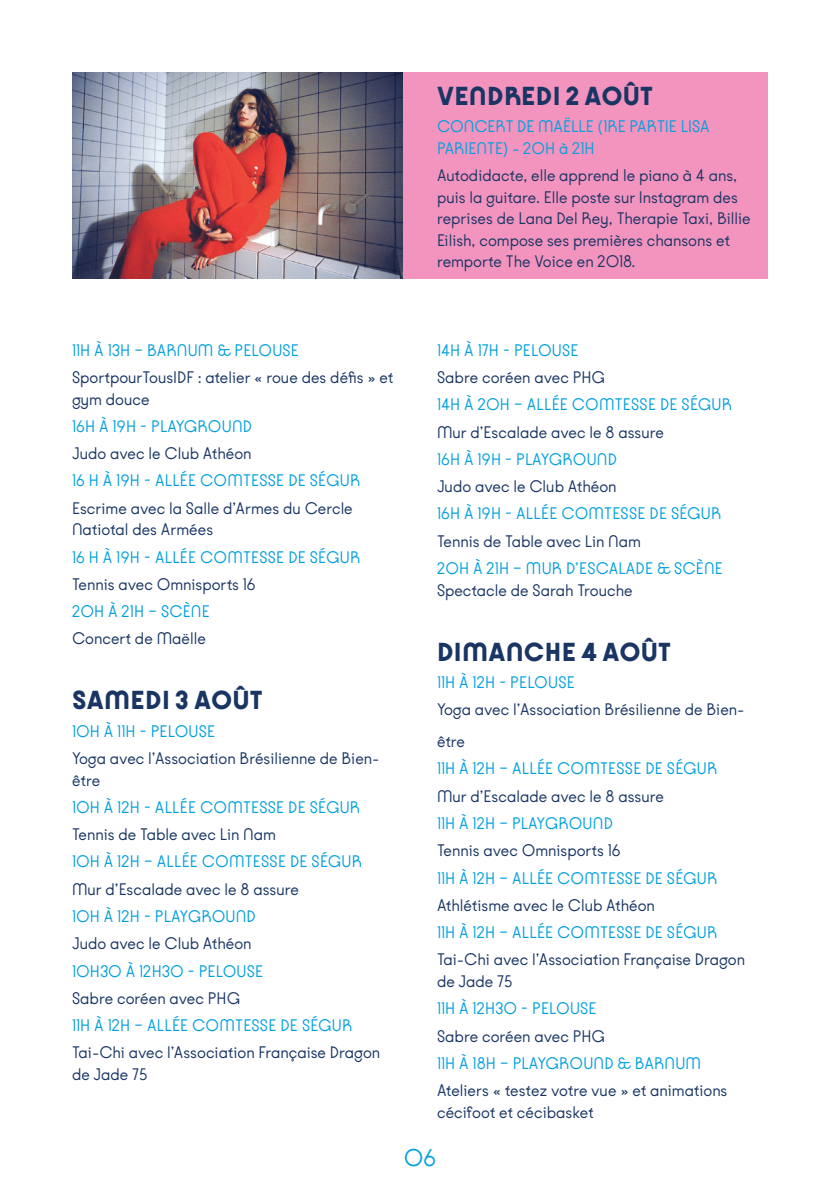
<style>
.page{position:relative;width:840px;height:1191px;background:#fff}
.page>*{position:absolute;margin:0;border:0;box-sizing:border-box;transform-origin:0 0}
.t1{font:900 28px "Kobe 1.1";letter-spacing:.01em;color:#193563}
.t2{font:26px "Kobe 1.1";color:#009fdd}
.t3{font:18px/21.6px "Kobe 1.1";color:#193563}
.t4{font:18px/21.6px "Kobe 1.1";letter-spacing:.01em;color:#009fdd}
</style>
<div class="page">
<div style="left:403px;top:72px;width:364px;height:207px;background:#f394bf"></div>
<img style="left:72px;top:72px;width:331px;height:207px">
<h1 class="t1" style="left:437px;top:80px;width:217px">VENDREDI 2 AOÛT</h1>
<p class="t4" style="left:437px;top:116px;width:274px">CONCERT DE MAËLLE (1RE PARTIE LISA<br>PARIENTE) - 20H à 21H</p>
<p class="t3" style="left:437px;top:165px;width:315px">Autodidacte, elle apprend le piano à 4 ans, puis la guitare. Elle poste sur Instagram des reprises de Lana Del Rey, Therapie Taxi, Billie Eilish, compose ses premières chansons et remporte The Voice en 2018.</p>
<p class="t4" style="left:72px;top:339px;width:228px">11H À 13H – BARNUM &amp; PELOUSE</p>
<p class="t3" style="left:72px;top:367px;width:322px">SportpourTousIDF : atelier « roue des défis » et gym douce</p>
<p class="t4" style="left:72px;top:416px;width:181px">16H À 19H - PLAYGROUND</p>
<p class="t3" style="left:72px;top:443px;width:181px">Judo avec le Club Athéon</p>
<p class="t4" style="left:72px;top:470px;width:289px">16 H À 19H - ALLÉE COMTESSE DE SÉGUR</p>
<p class="t3" style="left:72px;top:497px;width:282px">Escrime avec la Salle d’Armes du Cercle<br>Natiotal des Armées</p>
<p class="t4" style="left:72px;top:546px;width:289px">16 H À 19H - ALLÉE COMTESSE DE SÉGUR</p>
<p class="t3" style="left:72px;top:574px;width:185px">Tennis avec Omnisports 16</p>
<p class="t4" style="left:72px;top:601px;width:139px">20H À 21H – SCÈNE</p>
<p class="t3" style="left:72px;top:628px;width:135px">Concert de Maëlle</p>
<h1 class="t1" style="left:72px;top:684px;width:191px">SAMEDI 3 AOÛT</h1>
<p class="t4" style="left:72px;top:720px;width:144px">10H À 11H - PELOUSE</p>
<p class="t3" style="left:72px;top:748px;width:309px">Yoga avec l’Association Brésilienne de Bien&shy;être</p>
<p class="t4" style="left:72px;top:796px;width:289px">10H À 12H - ALLÉE COMTESSE DE SÉGUR</p>
<p class="t3" style="left:72px;top:824px;width:205px">Tennis de Table avec Lin Nam</p>
<p class="t4" style="left:72px;top:851px;width:291px">10H À 12H – ALLÉE COMTESSE DE SÉGUR</p>
<p class="t3" style="left:72px;top:878px;width:228px">Mur d’Escalade avec le 8 assure</p>
<p class="t4" style="left:72px;top:906px;width:185px">10H À 12H - PLAYGROUND</p>
<p class="t3" style="left:72px;top:933px;width:181px">Judo avec le Club Athéon</p>
<p class="t4" style="left:72px;top:960px;width:192px">10H30 À 12H30 - PELOUSE</p>
<p class="t3" style="left:72px;top:987px;width:169px">Sabre coréen avec PHG</p>
<p class="t4" style="left:72px;top:1015px;width:281px">11H À 12H – ALLÉE COMTESSE DE SÉGUR</p>
<p class="t3" style="left:72px;top:1042px;width:309px">Tai-Chi avec l’Association Française Dragon de Jade 75</p>
<p class="t4" style="left:437px;top:339px;width:143px">14H À 17H - PELOUSE</p>
<p class="t3" style="left:437px;top:367px;width:169px">Sabre coréen avec PHG</p>
<p class="t4" style="left:437px;top:394px;width:296px">14H À 20H – ALLÉE COMTESSE DE SÉGUR</p>
<p class="t3" style="left:437px;top:421px;width:228px">Mur d’Escalade avec le 8 assure</p>
<p class="t4" style="left:437px;top:449px;width:181px">16H À 19H - PLAYGROUND</p>
<p class="t3" style="left:437px;top:476px;width:181px">Judo avec le Club Athéon</p>
<p class="t4" style="left:437px;top:503px;width:286px">16H À 19H - ALLÉE COMTESSE DE SÉGUR</p>
<p class="t3" style="left:437px;top:530px;width:205px">Tennis de Table avec Lin Nam</p>
<p class="t4" style="left:437px;top:558px;width:287px">20H À 21H – MUR D’ESCALADE &amp; SCÈNE</p>
<p class="t3" style="left:437px;top:579px;width:197px">Spectacle de Sarah Trouche</p>
<h1 class="t1" style="left:437px;top:636px;width:235px">DIMANCHE 4 AOÛT</h1>
<p class="t4" style="left:437px;top:671px;width:139px">11H À 12H - PELOUSE</p>
<p class="t3" style="left:437px;top:694px;width:309px;line-height:32px">Yoga avec l’Association Brésilienne de Bien&shy;être</p>
<p class="t4" style="left:437px;top:758px;width:281px">11H À 12H – ALLÉE COMTESSE DE SÉGUR</p>
<p class="t3" style="left:437px;top:785px;width:228px">Mur d’Escalade avec le 8 assure</p>
<p class="t4" style="left:437px;top:813px;width:177px">11H À 12H – PLAYGROUND</p>
<p class="t3" style="left:437px;top:840px;width:185px">Tennis avec Omnisports 16</p>
<p class="t4" style="left:437px;top:867px;width:281px">11H À 12H – ALLÉE COMTESSE DE SÉGUR</p>
<p class="t3" style="left:437px;top:894px;width:219px">Athlétisme avec le Club Athéon</p>
<p class="t4" style="left:437px;top:922px;width:281px">11H À 12H – ALLÉE COMTESSE DE SÉGUR</p>
<p class="t3" style="left:437px;top:949px;width:309px">Tai-Chi avec l’Association Française Dragon de Jade 75</p>
<p class="t4" style="left:437px;top:998px;width:161px">11H À 12H30 - PELOUSE</p>
<p class="t3" style="left:437px;top:1025px;width:169px">Sabre coréen avec PHG</p>
<p class="t4" style="left:437px;top:1052px;width:265px">11H À 18H – PLAYGROUND &amp; BARNUM</p>
<p class="t3" style="left:437px;top:1080px;width:292px">Ateliers « testez votre vue » et animations cécifoot et cécibasket</p>
<h2 class="t2" style="left:403px;top:1143px;width:34px">06</h2>
</div>
